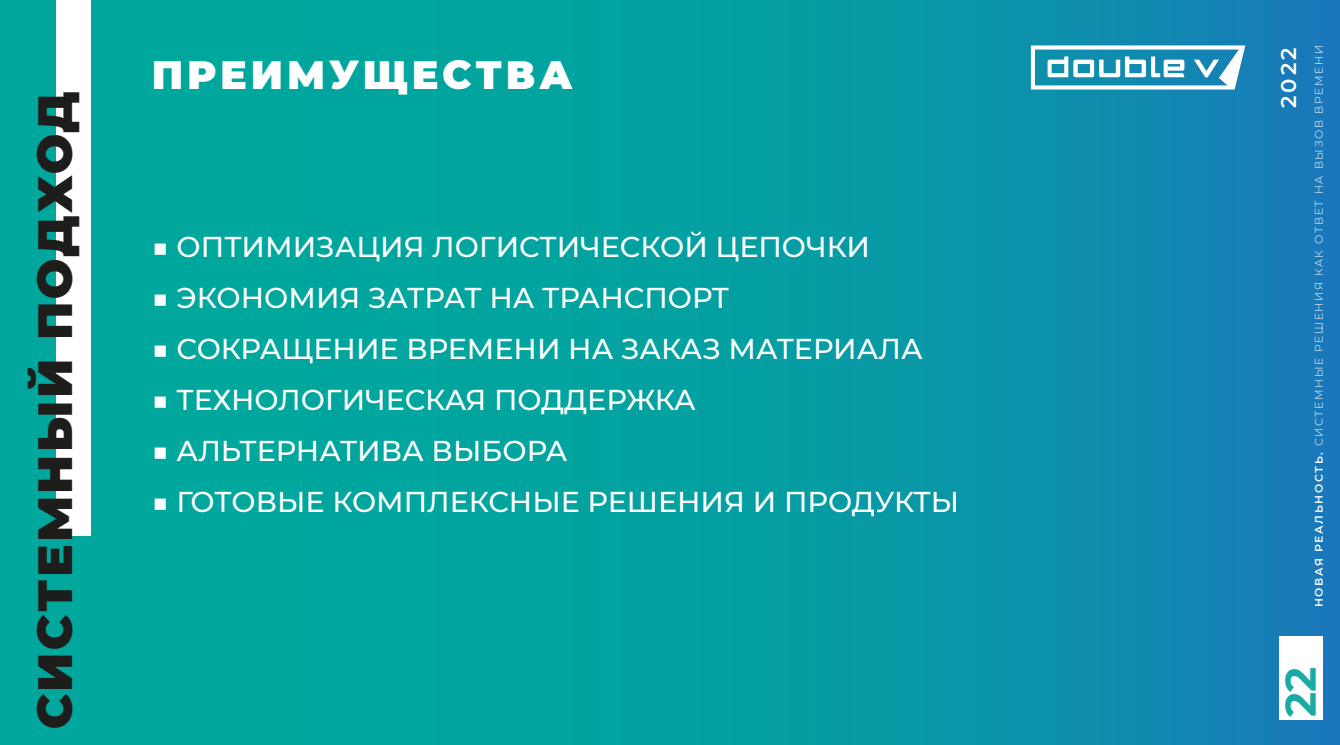
<style>
.page{position:relative;width:1340px;height:745px;background:#fff}
.page>*{position:absolute;margin:0;border:0;box-sizing:border-box;transform-origin:0 0}
.t1{font:900 48.04px "Montserrat";letter-spacing:.05em;color:#1d1d1b}
.t2{font:700 42.35px "Montserrat";color:#00a19a}
.t3{font:900 39.55px "Montserrat";letter-spacing:.1em;color:#fff}
.t4{font:500 28.61px "Montserrat";color:#fff}
.t5{font:600 21.26px "Montserrat";color:#fff}
.t6{font:300 10.94px "Montserrat";letter-spacing:.15em;color:#fff}
.s1{font-weight:600}
</style>
<div class="page">
<div style="left:0;top:0;width:1339px;height:744px;background:linear-gradient(to right,#00b197,#1285b2)"></div>
<img style="left:120px;top:0;width:1189px;height:14px">
<div style="left:57px;top:0;width:34px;height:535px;background:#fff"></div>
<svg style="left:1030px;top:45px;width:215px;height:44px"></svg>
<div style="left:1279px;top:635px;width:43px;height:84px;background:#fff"></div>
<h1 class="t1" style="left:19px;top:728px;width:639px;rotate:-90deg">СИСТЕМНЫЙ ПОДХОД</h1>
<h3 class="t3" style="left:152px;top:45px;width:423px">ПРЕИМУЩЕСТВА</h3>
<p class="t4" style="left:152px;top:227px;width:720px">■ ОПТИМИЗАЦИЯ ЛОГИСТИЧЕСКОЙ ЦЕПОЧКИ</p>
<p class="t4" style="left:152px;top:278px;width:578px">■ ЭКОНОМИЯ ЗАТРАТ НА ТРАНСПОРТ</p>
<p class="t4" style="left:152px;top:329px;width:772px">■ СОКРАЩЕНИЕ ВРЕМЕНИ НА ЗАКАЗ МАТЕРИАЛА</p>
<p class="t4" style="left:152px;top:379px;width:546px">■ ТЕХНОЛОГИЧЕСКАЯ ПОДДЕРЖКА</p>
<p class="t4" style="left:152px;top:430px;width:417px">■ АЛЬТЕРНАТИВА ВЫБОРА</p>
<p class="t4" style="left:152px;top:481px;width:809px">■ ГОТОВЫЕ КОМПЛЕКСНЫЕ РЕШЕНИЯ И ПРОДУКТЫ</p>
<p class="t5" style="left:1273px;top:108px;width:62px;rotate:-90deg">2022</p>
<p class="t6" style="left:1311px;top:607px;width:563px;rotate:-90deg"><span class="s1">НОВАЯ РЕАЛЬНОСТЬ.</span> СИСТЕМНЫЕ РЕШЕНИЯ КАК ОТВЕТ НА ВЫЗОВ ВРЕМЕНИ</p>
<h2 class="t2" style="left:1270px;top:716px;width:52px;rotate:-90deg">22</h2>
</div>
